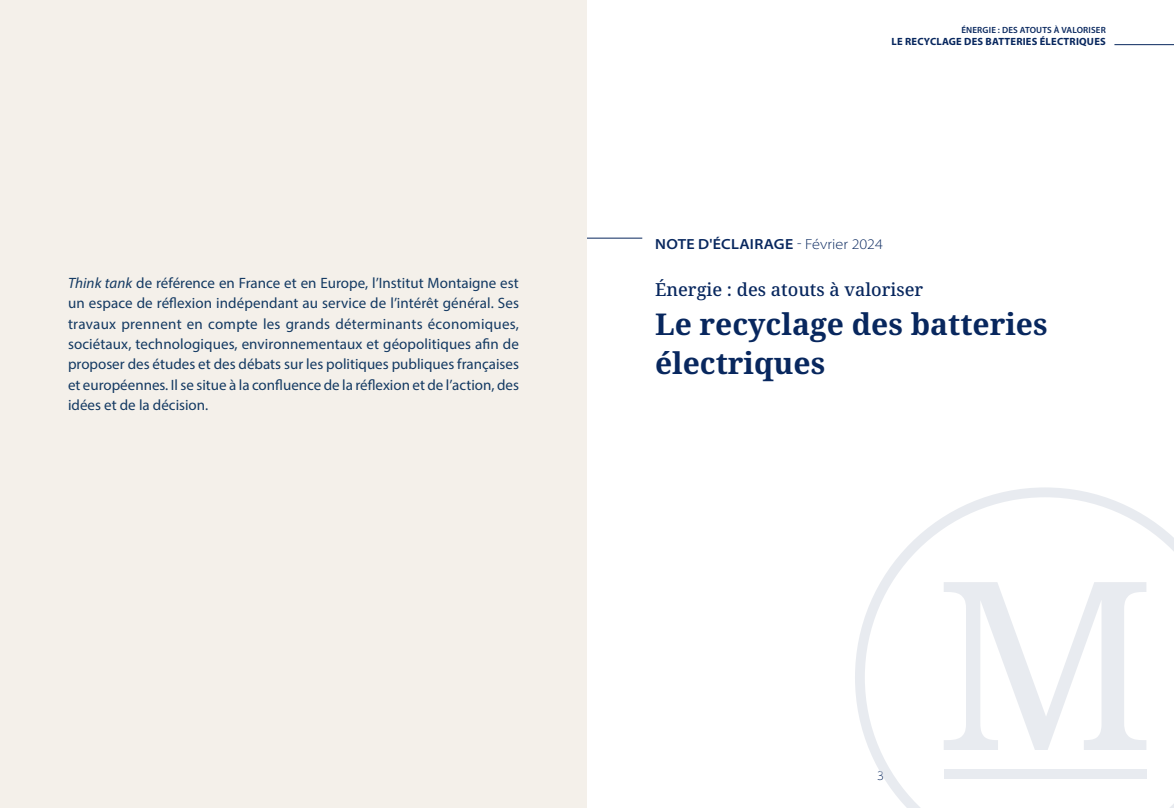
<style>
.page{position:relative;width:1174px;height:808px;background:#fff}
.page>*{position:absolute;margin:0;border:0;box-sizing:border-box;transform-origin:0 0}
.t1{font:700 30px/39px "Noto Serif";color:#08275e}
.t2{font:500 18px "Noto Serif";color:#08275e}
.t3{font:15px/20.4px "Myriad Pro";color:#133962;text-align:justify}
.t4{font:600 semi-expanded 14.7px "Myriad Pro";letter-spacing:.02em;color:#08275e}
.t5{font:300 semi-expanded 13.2px "Myriad Pro";color:#08275e}
.t6{font:700 10.5px "Myriad Pro";letter-spacing:.02em;color:#08275e}
.t7{font:600 9px "Myriad Pro";letter-spacing:.02em;color:#08275e}
.s1{font-style:italic}
.s2{font-weight:300}
</style>
<div class="page">
<div style="left:0;top:0;width:587px;height:808px;background:#f4f0ea"></div>
<hr style="left:1114px;top:44px;width:60px;height:1px;background:#08275e">
<svg style="left:855px;top:487px;width:319px;height:321px"></svg>
<svg style="left:943px;top:582px;width:203px;height:168px"></svg>
<div style="left:943px;top:769px;width:203px;height:10px;background:#e8ebf0"></div>
<hr style="left:587px;top:238px;width:55px;height:1px;background:#08275e">
<p class="t3" style="left:68px;top:272px;width:452px"><span class="s1">Think tank</span> de référence en France et en Europe, l’Institut Montaigne est un espace de réflexion indépendant au service de l’intérêt général. Ses travaux prennent en compte les grands déterminants économiques, sociétaux, technologiques, environnementaux et géopolitiques afin de proposer des études et des débats sur les politiques publiques françaises et européennes. Il se situe à la confluence de la réflexion et de l’action, des idées et de la décision.</p>
<p class="t7" style="left:961px;top:24px;width:146px">ÉNERGIE : DES ATOUTS À VALORISER</p>
<p class="t6" style="left:891px;top:34px;width:216px">LE RECYCLAGE DES BATTERIES ÉLECTRIQUES</p>
<p class="t4" style="left:655px;top:235px;width:229px">NOTE D'ÉCLAIRAGE <span class="s2">- Février 2024</span></p>
<p class="t2" style="left:655px;top:277px;width:270px">Énergie : des atouts à valoriser</p>
<h1 class="t1" style="left:655px;top:305px;width:394px">Le recyclage des batteries électriques</h1>
<p class="t5" style="left:877px;top:767px;width:8px">3</p>
</div>
